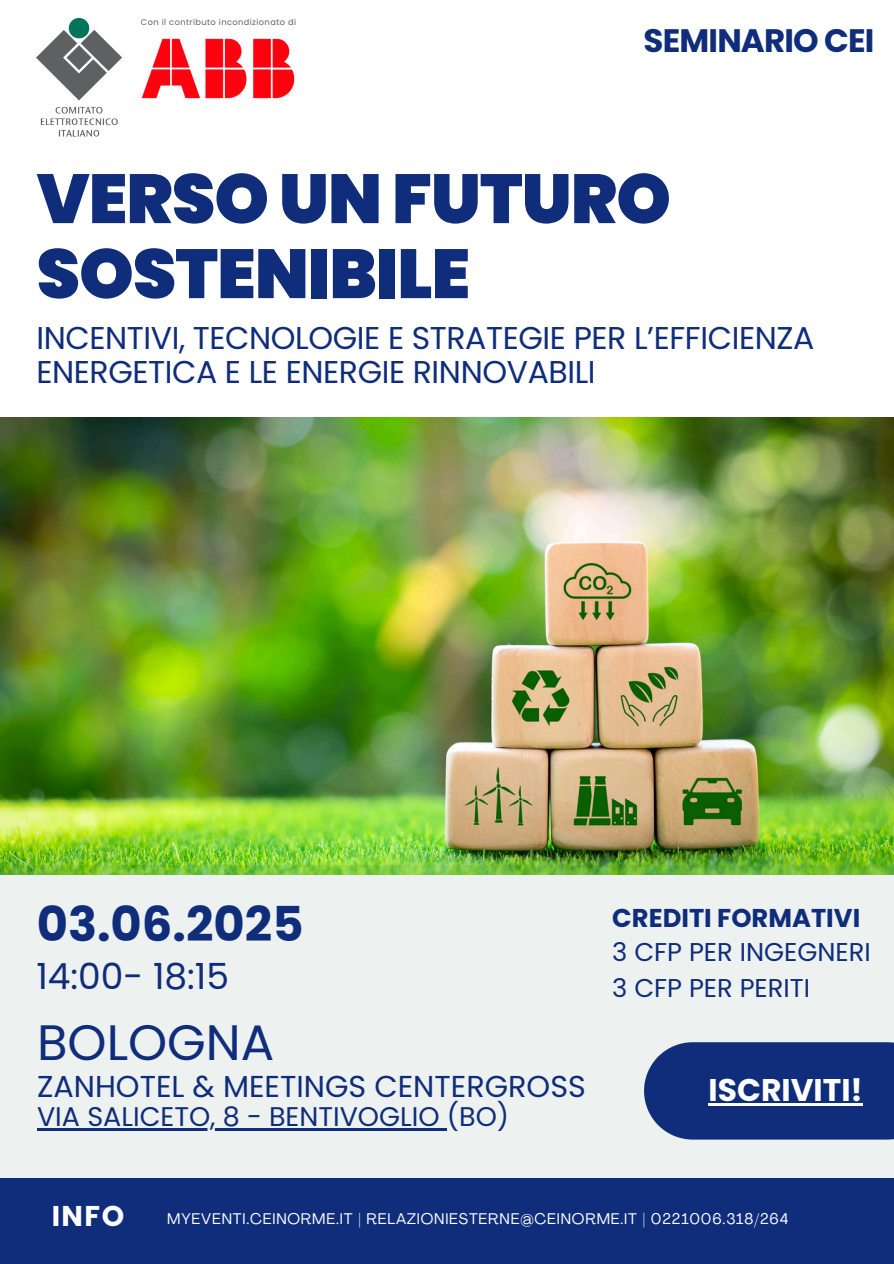
<style>
.page{position:relative;width:894px;height:1264px;background:#fff}
.page>*{position:absolute;margin:0;border:0;box-sizing:border-box;transform-origin:0 0}
.t1{font:900 69.3px/75px "Poppins";letter-spacing:-.015em;color:#0f2d7b}
.t2{font:49.65px "Poppins";color:#0f2d7b}
.t3{font:700 48px "Poppins";color:#0f2d7b}
.t4{font:36px "Poppins";color:#0f2d7b}
.t5{font:700 32.55px "Poppins";letter-spacing:-.025em;color:#0f2d7b}
.t6{font:31.5px/33.8px "Poppins";letter-spacing:-.015em;color:#0f2d7b}
.t7{font:700 31.35px "Poppins";color:#fff}
.t8{font:30.15px "Poppins";color:#0f2d7b}
.t9{font:700 28.65px "Poppins";color:#fff}
.t10{font:27px "Poppins";color:#0f2d7b}
.t11{font:25.8px "Poppins";color:#0f2d7b}
.t12{font:700 25.8px "Poppins";color:#0f2d7b}
.t13{font:15.3px "Agrandir";letter-spacing:.055em;color:#fff}
.t14{font:8.25px "Poppins";letter-spacing:.05em;color:#5f6062}
</style>
<div class="page">
<img style="left:0;top:417px;width:893px;height:448px">
<div style="left:0;top:865px;width:893px;height:313px;background:#edf1f0"></div>
<div style="left:644px;top:1042px;width:249px;height:97px;background:#0f2d7b"></div>
<div style="left:0;top:1178px;width:893px;height:85px;background:#0f2d7b"></div>
<img style="left:36px;top:18px;width:86px;height:119px">
<img style="left:141px;top:38px;width:154px;height:61px">
<hr style="left:37px;top:1128px;width:410px;height:2px;background:#0f2d7b">
<hr style="left:708px;top:1103px;width:154px;height:2px;background:#fff">
<p class="t14" style="left:141px;top:16px;width:157px">Con il contributo incondizionato di</p>
<h6 class="t5" style="left:643px;top:17px;width:232px">SEMINARIO CEI</h6>
<h3 class="t1" style="left:37px;top:161px;width:635px">VERSO UN FUTURO<br>SOSTENIBILE</h3>
<h1 class="t6" style="left:36px;top:321px;width:779px">INCENTIVI, TECNOLOGIE E STRATEGIE PER L’EFFICIENZA<br>ENERGETICA E LE ENERGIE RINNOVABILI</h1>
<h4 class="t3" style="left:37px;top:890px;width:268px">03.06.2025</h4>
<h6 class="t4" style="left:36px;top:951px;width:194px">14:00- 18:15</h6>
<p class="t2" style="left:37px;top:1007px;width:239px">BOLOGNA</p>
<p class="t8" style="left:37px;top:1065px;width:550px">ZANHOTEL &amp; MEETINGS CENTERGROSS</p>
<h2 class="t10" style="left:37px;top:1097px;width:473px">VIA SALICETO, 8 - BENTIVOGLIO (BO)</h2>
<p class="t12" style="left:612px;top:900px;width:249px">CREDITI FORMATIVI</p>
<p class="t11" style="left:612px;top:934px;width:260px">3 CFP PER INGEGNERI</p>
<h5 class="t11" style="left:612px;top:970px;width:199px">3 CFP PER PERITI</h5>
<h5 class="t7" style="left:708px;top:1068px;width:156px">ISCRIVITI!</h5>
<p class="t9" style="left:52px;top:1195px;width:74px">INFO</p>
<p class="t13" style="left:167px;top:1212px;width:622px">MYEVENTI.CEINORME.IT | RELAZIONIESTERNE@CEINORME.IT | 0221006.318/264</p>
</div>
